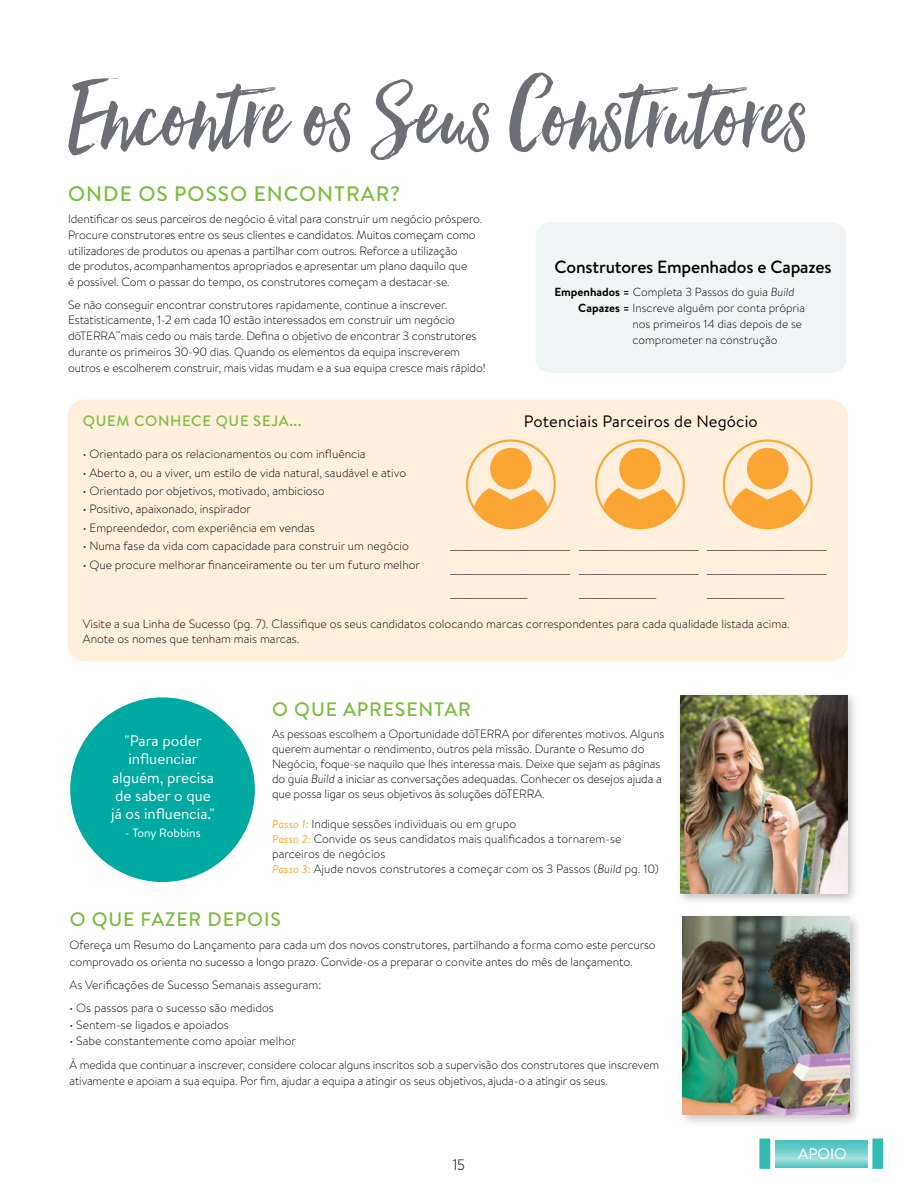
<style>
.page{position:relative;width:918px;height:1188px;background:#fff}
.page>*{position:absolute;margin:0;border:0;box-sizing:border-box;transform-origin:0 0}
.t1{font:120px "Hello Beautiful";color:#6c7074}
.t2{font:500 21px "Brandon Text";letter-spacing:.045em;color:#7fbc42}
.t3{font:500 19.5px "Brandon Text";letter-spacing:.045em;color:#7fbc42}
.t4{font:500 17.55px "Brandon Text";letter-spacing:-.01em;color:#000}
.t5{font:16.5px "Brandon Text";letter-spacing:.01em;color:#000}
.t6{font:15.3px/18.1px "Brandon Text";color:#fff;text-align:center}
.t7{font:500 15px "Brandon Text";letter-spacing:.045em;color:#7fbc42}
.t8{font:300 15px "Gotham Narrow";color:#000}
.t9{font:300 12px/15px "Brandon Text";letter-spacing:-.01em;color:#000}
.t10{font:300 12px/24px "Gotham";color:#000;text-align:justify}
.t11{font:12px "Brandon Text";color:#fff}
.t12{font:300 11.7px "Brandon Text";color:#000}
.s1{font-weight:700}
.s2{font-style:italic}
.s3{font-weight:400;font-style:italic;font-size:11.25px;color:#faa634}
</style>
<div class="page">
<div style="left:536px;top:222px;width:311px;height:151px;background:#eef5f4;border-radius:15px"></div>
<div style="left:68px;top:399px;width:780px;height:262px;background:#ffefdc;border-radius:18px"></div>
<svg style="left:466px;top:439px;width:90px;height:90px"></svg>
<svg style="left:595px;top:439px;width:90px;height:90px"></svg>
<svg style="left:723px;top:439px;width:90px;height:90px"></svg>
<div style="left:70px;top:697px;width:185px;height:185px;background:#00a9a2;border-radius:50%"></div>
<div style="left:675px;top:691px;width:185px;height:215px;background:#000;opacity:.25"></div>
<img style="left:680px;top:696px;width:167px;height:197px">
<div style="left:678px;top:912px;width:184px;height:215px;background:#000;opacity:.25"></div>
<img style="left:683px;top:917px;width:166px;height:198px">
<svg style="left:775px;top:1140px;width:93px;height:27px;background:#73cfcb"></svg>
<div style="left:755px;top:1134px;width:20px;height:39px;background:#33bab3;border:4px solid #fff"></div>
<div style="left:868px;top:1134px;width:20px;height:39px;background:#33bab3;border:4px solid #fff"></div>
<h1 class="t1" style="left:67px;top:48px;width:743px">Encontre os Seus Construtores</h1>
<h2 class="t2" style="left:68px;top:179px;width:334px">ONDE OS POSSO ENCONTRAR?</h2>
<p class="t9" style="left:68px;top:211px;width:416px;line-height:15.8px">Identificar os seus parceiros de negócio é vital para construir um negócio próspero.<br>Procure construtores entre os seus clientes e candidatos. Muitos começam como utilizadores de produtos ou apenas a partilhar com outros. Reforce a utilização<br>de produtos, acompanhamentos apropriados e apresentar um plano daquilo que<br>é possível. Com o passar do tempo, os construtores começam a destacar-se.</p>
<p class="t9" style="left:68px;top:296px;width:419px;line-height:15.8px">Se não conseguir encontrar construtores rapidamente, continue a inscrever.<br>Estatisticamente, 1-2 em cada 10 estão interessados em construir um negócio dōTERRA<sup>™</sup>mais cedo ou mais tarde. Defina o objetivo de encontrar 3 construtores durante os primeiros 30-90 dias. Quando os elementos da equipa inscreverem outros e escolherem construir, mais vidas mudam e a sua equipa cresce mais rápido!</p>
<h3 class="t4" style="left:555px;top:255px;width:278px">Construtores Empenhados e Capazes</h3>
<p class="t12" style="left:555px;top:284px;width:242px"><span class="s1">Empenhados =</span> Completa 3 Passos do guia <span class="s2">Build</span></p>
<p class="t12" style="left:578px;top:300px;width:228px"><span class="s1">Capazes =</span> Inscreve alguém por conta própria</p>
<p class="t12" style="left:633px;top:316px;width:171px">nos primeiros 14 dias depois de se</p>
<p class="t12" style="left:633px;top:332px;width:146px">comprometer na construção</p>
<p class="t7" style="left:83px;top:410px;width:220px">QUEM CONHECE QUE SEJA...</p>
<p class="t9" style="left:83px;top:446px;width:284px">• Orientado para os relacionamentos ou com influência</p>
<p class="t9" style="left:83px;top:465px;width:325px">• Aberto a, ou a viver, um estilo de vida natural, saudável e ativo</p>
<p class="t9" style="left:83px;top:483px;width:243px">• Orientado por objetivos, motivado, ambicioso</p>
<p class="t9" style="left:83px;top:501px;width:170px">• Positivo, apaixonado, inspirador</p>
<p class="t9" style="left:83px;top:520px;width:234px">• Empreendedor, com experiência em vendas</p>
<p class="t9" style="left:83px;top:538px;width:328px">• Numa fase da vida com capacidade para construir um negócio</p>
<p class="t9" style="left:83px;top:557px;width:339px">• Que procure melhorar financeiramente ou ter um futuro melhor</p>
<h3 class="t5" style="left:524px;top:410px;width:235px">Potenciais Parceiros de Negócio</h3>
<p class="t10" style="left:450px;top:532px;width:121px">_________________ _________________ ___________</p>
<p class="t10" style="left:579px;top:532px;width:121px">_________________ _________________ ___________</p>
<p class="t10" style="left:707px;top:532px;width:121px">_________________ _________________ ___________</p>
<p class="t9" style="left:83px;top:616px;width:708px">Visite a sua Linha de Sucesso (pg. 7). Classifique os seus candidatos colocando marcas correspondentes para cada qualidade listada acima.<br>Anote os nomes que tenham mais marcas.</p>
<p class="t6" style="left:111px;top:731px;width:105px">"Para poder influenciar alguém, precisa de saber o que já os influencia."</p>
<p class="t11" style="left:125px;top:825px;width:77px">- Tony Robbins</p>
<h3 class="t3" style="left:272px;top:696px;width:200px">O QUE APRESENTAR</h3>
<p class="t9" style="left:272px;top:726px;width:394px">As pessoas escolhem a Oportunidade dōTERRA por diferentes motivos. Alguns querem aumentar o rendimento, outros pela missão. Durante o Resumo do Negócio, foque-se naquilo que lhes interessa mais. Deixe que sejam as páginas do guia <span class="s2">Build</span> a iniciar as conversações adequadas. Conhecer os desejos ajuda a que possa ligar os seus objetivos às soluções dōTERRA.</p>
<p class="t9" style="left:272px;top:816px;width:388px"><span class="s3">Passo 1:</span> Indique sessões individuais ou em grupo<br><span class="s3">Passo 2:</span> Convide os seus candidatos mais qualificados a tornarem-se parceiros de negócios<br><span class="s3">Passo 3:</span> Ajude novos construtores a começar com os 3 Passos (<span class="s2">Build</span> pg. 10)</p>
<h3 class="t3" style="left:70px;top:906px;width:213px">O QUE FAZER DEPOIS</h3>
<p class="t9" style="left:70px;top:937px;width:588px;line-height:16.5px">Ofereça um Resumo do Lançamento para cada um dos novos construtores, partilhando a forma como este percurso comprovado os orienta no sucesso a longo prazo. Convide-os a preparar o convite antes do mês de lançamento.</p>
<p class="t9" style="left:70px;top:977px;width:253px">As Verificações de Sucesso Semanais asseguram:</p>
<p class="t9" style="left:70px;top:1000px;width:206px">• Os passos para o sucesso são medidos</p>
<p class="t9" style="left:70px;top:1017px;width:161px">• Sentem-se ligados e apoiados</p>
<p class="t9" style="left:70px;top:1029px;width:591px;line-height:23.2px">• Sabe constantemente como apoiar melhor<br>À medida que continuar a inscrever, considere colocar alguns inscritos sob a supervisão dos construtores que inscrevem</p>
<p class="t9" style="left:70px;top:1073px;width:540px">ativamente e apoiam a sua equipa. Por fim, ajudar a equipa a atingir os seus objetivos, ajuda-o a atingir os seus.</p>
<p class="t8" style="left:453px;top:1155px;width:14px">15</p>
<p class="t6" style="left:798px;top:1144px;width:50px">APOIO</p>
</div>
